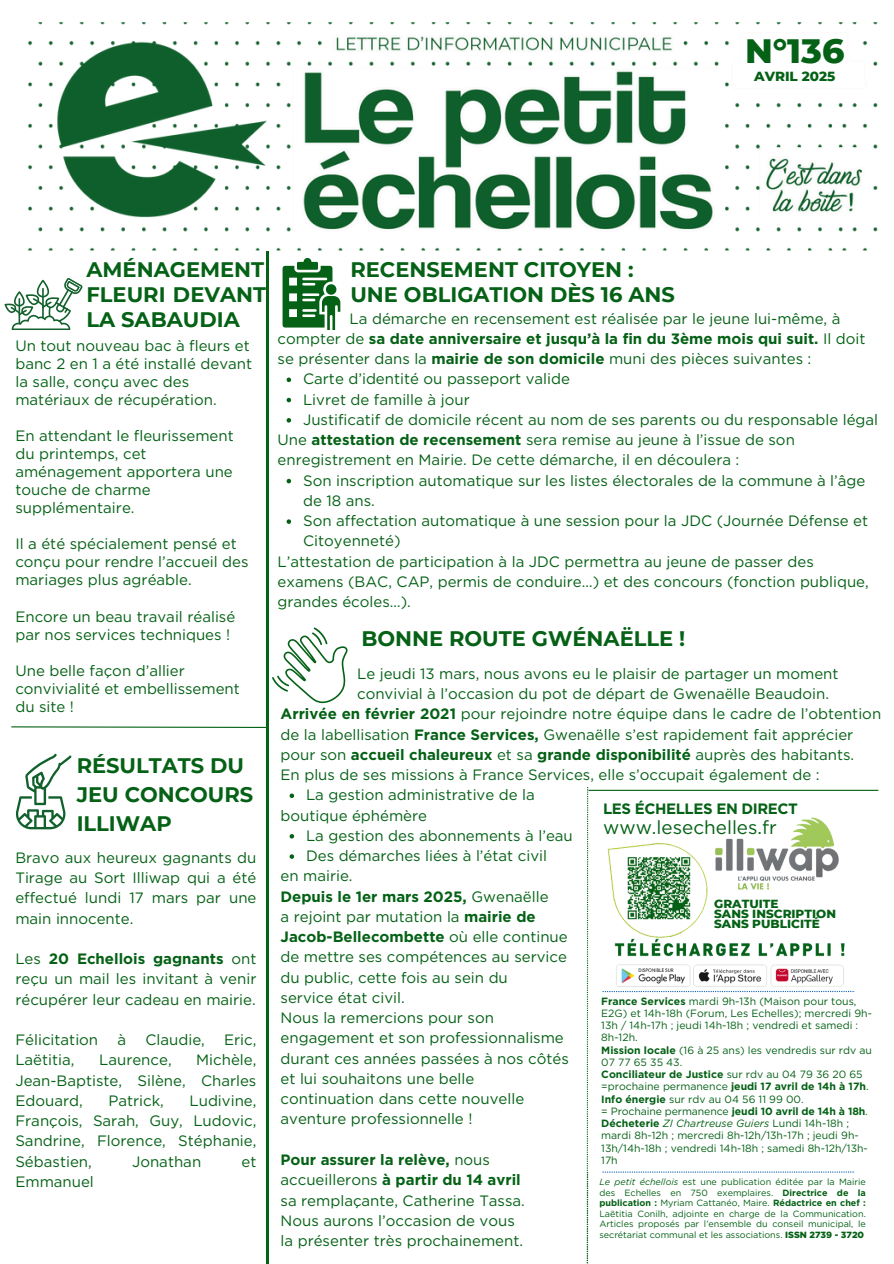
<style>
.page{position:relative;width:894px;height:1264px;background:#fff}
.page>*{position:absolute;margin:0;border:0;box-sizing:border-box;transform-origin:0 0}
.t1{font:800 34.5px "Montserrat";color:#046115}
.t2{font:700 21px/24.8px "Montserrat";color:#046115}
.t3{font:18.9px "Gotham";color:#046115}
.t4{font:15px/20.2px "Gotham";color:#046115}
.t5{font:700 15px "Gotham";color:#046115}
.t6{font:700 15px "Gotham";letter-spacing:-.03em;color:#046115}
.t7{font:800 13.5px "Montserrat";color:#046115}
.t8{font:800 12px/10.1px "Montserrat";color:#046115}
.t9{font:10.5px/12.3px "Gotham";color:#046115}
.t10{font:700 10.5px/12.3px "Gotham";color:#046115}
.t11{font:9px/10.5px "Gotham";color:#046115;text-align:justify}
.s1{font-weight:700}
.s2{font-weight:400}
.s3{font-style:italic}
.s4{font-weight:900}
</style>
<div class="page">
<img style="left:707px;top:817px;width:132px;height:75px">
<img style="left:607px;top:842px;width:100px;height:78px">
<hr style="left:588px;top:789px;width:290px;height:2px;background:#046115">
<svg style="left:602px;top:991px;width:252px;height:1px"></svg>
<svg style="left:602px;top:1171px;width:252px;height:1px"></svg>
<img style="left:28px;top:22px;width:849px;height:230px">
<img style="left:614px;top:923px;width:240px;height:68px">
<img style="left:621px;top:853px;width:76px;height:70px">
<svg style="left:586px;top:787px;width:2px;height:476px"></svg>
<svg style="left:11px;top:726px;width:255px;height:2px"></svg>
<hr style="left:266px;top:251px;width:2px;height:1012px;background:#046115">
<svg style="left:282px;top:258px;width:58px;height:72px"></svg>
<svg style="left:15px;top:753px;width:56px;height:76px"></svg>
<svg style="left:5px;top:278px;width:77px;height:52px"></svg>
<svg style="left:272px;top:627px;width:75px;height:76px"></svg>
<svg style="left:286px;top:377px;width:5px;height:5px"></svg>
<svg style="left:286px;top:398px;width:5px;height:4px"></svg>
<svg style="left:286px;top:418px;width:5px;height:4px"></svg>
<svg style="left:286px;top:479px;width:5px;height:4px"></svg>
<svg style="left:286px;top:519px;width:5px;height:5px"></svg>
<svg style="left:289px;top:793px;width:5px;height:5px"></svg>
<svg style="left:289px;top:834px;width:5px;height:4px"></svg>
<svg style="left:289px;top:854px;width:5px;height:4px"></svg>
<h5 class="t1" style="left:744px;top:29px;width:101px">N°136</h5>
<h5 class="t7" style="left:753px;top:68px;width:83px">AVRIL 2025</h5>
<h5 class="t2" style="left:86px;top:257px;width:181px;text-align:justify">AMÉNAGEMENT FLEURI DEVANT LA SABAUDIA</h5>
<p class="t4" style="left:15px;top:337px;width:238px;line-height:18px">Un tout nouveau bac à fleurs et banc 2 en 1 a été installé devant la salle, conçu avec des matériaux de récupération.</p>
<p class="t4" style="left:15px;top:427px;width:220px;line-height:18px">En attendant le fleurissement du printemps, cet aménagement apportera une touche de charme supplémentaire.</p>
<h5 class="t4" style="left:15px;top:535px;width:235px;line-height:18px">Il a été spécialement pensé et conçu pour rendre l’accueil des mariages plus agréable.</h5>
<h5 class="t4" style="left:15px;top:607px;width:221px;line-height:18px">Encore un beau travail réalisé par nos services techniques !</h5>
<p class="t4" style="left:15px;top:661px;width:226px;line-height:18px">Une belle façon d’allier convivialité et embellissement du site !</p>
<p class="t4" style="left:357px;top:663px;width:483px">Le jeudi 13 mars, nous avons eu le plaisir de partager un moment</p>
<h2 class="t2" style="left:350px;top:257px;width:326px">RECENSEMENT CITOYEN :<br>UNE OBLIGATION DÈS 16 ANS</h2>
<p class="t4" style="left:277px;top:308px;width:589px;text-indent:72px">La démarche en recensement est réalisée par le jeune lui-même, à compter de <span class="s1">sa date anniversaire et jusqu’à la fin du 3ème mois qui suit.</span> Il doit se présenter dans la <span class="s1">mairie de son domicile</span> muni des pièces suivantes :</p>
<h5 class="t4" style="left:303px;top:369px;width:268px">Carte d’identité ou passeport valide</h5>
<p class="t4" style="left:303px;top:389px;width:168px">Livret de famille à jour</p>
<p class="t4" style="left:303px;top:409px;width:576px">Justificatif de domicile récent au nom de ses parents ou du responsable légal</p>
<p class="t4" style="left:277px;top:429px;width:518px">Une <span class="s1">attestation de recensement</span> sera remise au jeune à l’issue de son enregistrement en Mairie. De cette démarche, il en découlera :</p>
<h5 class="t4" style="left:303px;top:470px;width:563px">Son inscription automatique sur les listes électorales de la commune à l’âge de 18 ans.</h5>
<p class="t4" style="left:303px;top:510px;width:566px">Son affectation automatique à une session pour la JDC (Journée Défense et<br>Citoyenneté)</p>
<p class="t4" style="left:277px;top:551px;width:592px">L’attestation de participation à la JDC permettra au jeune de passer des examens (BAC, CAP, permis de conduire…) et des concours (fonction publique, grandes écoles…).</p>
<h6 class="t2" style="left:361px;top:626px;width:325px">BONNE ROUTE GWÉNAËLLE !</h6>
<p class="t4" style="left:357px;top:683px;width:473px">convivial à l’occasion du pot de départ de Gwenaëlle Beaudoin.</p>
<p class="t4" style="left:280px;top:703px;width:602px"><span class="s1">Arrivée en février 2021</span> pour rejoindre notre équipe dans le cadre de l’obtention</p>
<p class="t4" style="left:280px;top:724px;width:574px">de la labellisation <span class="s1">France Services,</span> Gwenaëlle s’est rapidement fait apprécier</p>
<p class="t5" style="left:280px;top:745px;width:575px"><span class="s2">pour son</span> accueil chaleureux <span class="s2">et sa</span> grande disponibilité <span class="s2">auprès des habitants.</span></p>
<p class="t4" style="left:280px;top:764px;width:540px">En plus de ses missions à France Services, elle s’occupait également de :</p>
<p class="t4" style="left:306px;top:784px;width:230px">La gestion administrative de la</p>
<h4 class="t4" style="left:280px;top:805px;width:148px">boutique éphémère</h4>
<p class="t4" style="left:306px;top:825px;width:268px">La gestion des abonnements à l’eau</p>
<h3 class="t4" style="left:306px;top:845px;width:242px">Des démarches liées à l’état civil</h3>
<p class="t4" style="left:280px;top:865px;width:290px">en mairie.<br><span class="s1">Depuis le 1er mars 2025,</span> Gwenaëlle<br>a rejoint par mutation la <span class="s1">mairie de<br>Jacob-Bellecombette</span> où elle continue de mettre ses compétences au service du public, cette fois au sein du<br>service état civil.<br>Nous la remercions pour son engagement et son professionnalisme durant ces années passées à nos côtés et lui souhaitons une belle continuation dans cette nouvelle</p>
<p class="t4" style="left:280px;top:1108px;width:193px">aventure professionnelle !</p>
<p class="t4" style="left:280px;top:1149px;width:246px"><span class="s1">Pour assurer la relève,</span> nous accueillerons <span class="s1">à partir du 14 avril </span>sa remplaçante, Catherine Tassa.<br>Nous aurons l’occasion de vous la présenter très prochainement.</p>
<p class="t2" style="left:77px;top:750px;width:178px;line-height:29.2px">RÉSULTATS DU<br>JEU CONCOURS<br>ILLIWAP</p>
<h5 class="t6" style="left:603px;top:799px;width:196px">LES ÉCHELLES EN DIRECT</h5>
<h5 class="t3" style="left:603px;top:816px;width:175px">www.lesechelles.fr</h5>
<h5 class="t4" style="left:15px;top:847px;width:242px;text-align:justify">Bravo aux heureux gagnants du Tirage au Sort Illiwap qui a été effectué lundi 17 mars par une main innocente.</h5>
<p class="t4" style="left:15px;top:948px;width:242px;text-align:justify">Les <span class="s1">20 Echellois gagnants</span> ont reçu un mail les invitant à venir récupérer leur cadeau en mairie.</p>
<h5 class="t4" style="left:15px;top:1029px;width:84px">Félicitation</h5>
<h5 class="t4" style="left:117px;top:1029px;width:10px">à</h5>
<h5 class="t4" style="left:145px;top:1029px;width:61px">Claudie,</h5>
<h5 class="t4" style="left:224px;top:1029px;width:34px">Eric,</h5>
<h5 class="t4" style="left:15px;top:1049px;width:61px">Laëtitia,</h5>
<h5 class="t4" style="left:99px;top:1049px;width:74px">Laurence,</h5>
<h5 class="t8" style="left:714px;top:898px;width:123px">GRATUITE<br>SANS INSCRIPTION<br>SANS PUBLICITÉ</h5>
<p class="t9" style="left:601px;top:994px;width:272px"><span class="s1">France Services</span> mardi 9h-13h (Maison pour tous, E2G) et 14h-18h (Forum, Les Echelles); mercredi 9h-13h / 14h-17h ; jeudi 14h-18h ; vendredi et samedi :<br>8h-12h.</p>
<h1 class="t9" style="left:601px;top:1043px;width:272px"><span class="s1">Mission locale</span> (16 à 25 ans) les vendredis sur rdv au<br>07 77 65 35 43.</h1>
<p class="t10" style="left:601px;top:1068px;width:269px">Conciliateur de Justice <span class="s2">sur rdv au 04 79 36 20 65 =prochaine permanence</span> jeudi 17 avril de 14h à 17h<span class="s2">.</span></p>
<h2 class="t9" style="left:601px;top:1092px;width:204px"><span class="s1">Info énergie</span> sur rdv au 04 56 11 99 00.</h2>
<p class="t9" style="left:601px;top:1104px;width:268px">= Prochaine permanence <span class="s1">jeudi 10 avril de 14h à 18h</span>.</p>
<h2 class="t9" style="left:601px;top:1117px;width:268px"><span class="s1">Décheterie</span> <span class="s3">ZI Chartreuse Guiers</span> Lundi 14h-18h ; mardi 8h-12h ; mercredi 8h-12h/13h-17h ; jeudi 9h-13h/14h-18h ; vendredi 14h-18h ; samedi 8h-12h/13h-17h</h2>
<h5 class="t4" style="left:15px;top:1049px;width:242px;text-align:justify;text-indent:181px">Michèle, Jean-Baptiste, Silène, Charles Edouard,</h5>
<h5 class="t4" style="left:15px;top:1090px;width:242px;text-align:justify;text-indent:174px">Ludivine, François, Sarah, Guy, Ludovic, Sandrine, Florence, Stéphanie, Sébastien,</h5>
<h5 class="t4" style="left:108px;top:1090px;width:57px">Patrick,</h5>
<h5 class="t4" style="left:132px;top:1151px;width:71px">Jonathan</h5>
<h5 class="t4" style="left:241px;top:1151px;width:16px">et</h5>
<h5 class="t4" style="left:15px;top:1171px;width:80px">Emmanuel</h5>
<h5 class="t11" style="left:599px;top:1176px;width:268px"><span class="s3">Le petit échellois</span> est une publication éditée par la Mairie des Echelles en 750 exemplaires. <span class="s1">Directrice de la publication :</span> Myriam Cattanéo, Maire. <span class="s1">Rédactrice en chef :<br></span>Laëtitia Conilh, adjointe en charge de la Communication.<br>Articles proposés par l’ensemble du conseil municipal, le secrétariat communal et les associations. <span class="s4">ISSN 2739 - 3720</span></h5>
</div>
